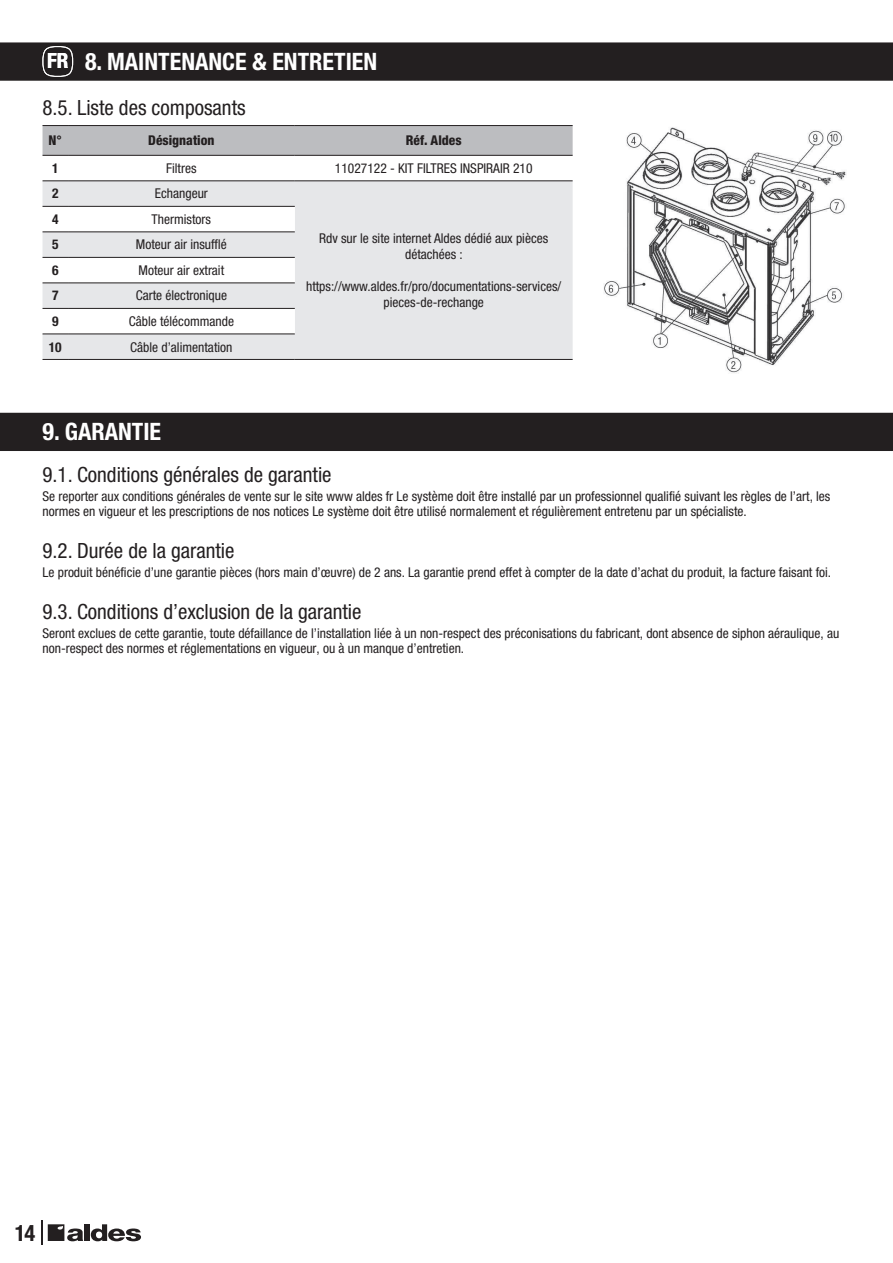
<style>
.page{position:relative;width:893px;height:1263px;background:#fff}
.page>*{position:absolute;margin:0;border:0;box-sizing:border-box;transform-origin:0 0}
.t1{font:700 condensed 24px "Helvetica Neue LT Std";color:#fff}
.t2{font:700 condensed 22.5px "Helvetica Neue LT Std";color:#231f20}
.t3{font:condensed 21px "Helvetica Neue LT Std";color:#231f20}
.t4{font:700 condensed 21px "Helvetica Neue LT Std";color:#fff}
.t5{font:condensed 13.5px/16.2px "Helvetica Neue LT Std";color:#231f20;text-align:center}
.t6{font:800 condensed 13.5px "Helvetica Neue LT Std";color:#231f20}
.t7{font:700 condensed 13.5px "Helvetica Neue LT Std";color:#231f20}
</style>
<div class="page">
<svg style="left:41px;top:1220px;width:1px;height:25px"></svg>
<div style="left:84px;top:1224px;width:6px;height:17px;background:#231f20"></div>
<svg style="left:91px;top:1224px;width:50px;height:17px"></svg>
<svg style="left:48px;top:1224px;width:35px;height:17px"></svg>
<img style="left:604px;top:127px;width:243px;height:246px">
<div style="left:0;top:42px;width:893px;height:39px;background:#231f20"></div>
<div style="left:0;top:413px;width:893px;height:38px;background:#231f20"></div>
<div style="left:43px;top:181px;width:530px;height:178px;background:#e6e7e9"></div>
<svg style="left:43px;top:180px;width:25px;height:1px"></svg>
<svg style="left:43px;top:206px;width:252px;height:129px"></svg>
<svg style="left:43px;top:359px;width:25px;height:1px"></svg>
<svg style="left:43px;top:125px;width:530px;height:31px;background:#babbbe"></svg>
<hr style="left:68px;top:125px;width:227px;height:1px;background:#231f20">
<hr style="left:295px;top:125px;width:278px;height:1px;background:#231f20">
<hr style="left:68px;top:155px;width:227px;height:1px;background:#231f20">
<hr style="left:295px;top:155px;width:278px;height:1px;background:#231f20">
<hr style="left:68px;top:180px;width:227px;height:1px;background:#231f20">
<hr style="left:68px;top:206px;width:227px;height:1px;background:#231f20">
<hr style="left:68px;top:231px;width:227px;height:1px;background:#231f20">
<hr style="left:68px;top:257px;width:227px;height:1px;background:#231f20">
<hr style="left:68px;top:282px;width:227px;height:1px;background:#231f20">
<hr style="left:68px;top:308px;width:227px;height:1px;background:#231f20">
<hr style="left:68px;top:334px;width:227px;height:1px;background:#231f20">
<hr style="left:68px;top:359px;width:227px;height:1px;background:#231f20">
<hr style="left:295px;top:180px;width:278px;height:1px;background:#231f20">
<hr style="left:295px;top:359px;width:278px;height:1px;background:#231f20">
<svg style="left:42px;top:46px;width:31px;height:31px"></svg>
<h1 class="t1" style="left:85px;top:47px;width:294px">8. MAINTENANCE &amp; ENTRETIEN</h1>
<h3 class="t3" style="left:43px;top:95px;width:205px">8.5. Liste des composants</h3>
<p class="t6" style="left:49px;top:132px;width:15px">N°</p>
<p class="t6" style="left:148px;top:132px;width:68px">Désignation</p>
<p class="t6" style="left:406px;top:132px;width:57px">Réf. Aldes</p>
<p class="t7" style="left:52px;top:160px;width:8px">1</p>
<p class="t5" style="left:166px;top:160px;width:32px">Filtres</p>
<p class="t5" style="left:335px;top:160px;width:199px">11027122 - KIT FILTRES INSPIRAIR 210</p>
<p class="t7" style="left:52px;top:185px;width:8px">2</p>
<p class="t5" style="left:155px;top:185px;width:54px">Echangeur</p>
<p class="t5" style="left:319px;top:230px;width:231px">Rdv sur le site internet Aldes dédié aux pièces détachées :</p>
<p class="t5" style="left:306px;top:278px;width:257px">https://www.aldes.fr/pro/documentations-services/ pieces-de-rechange</p>
<h3 class="t4" style="left:47px;top:48px;width:23px">FR</h3>
<p class="t7" style="left:52px;top:211px;width:8px">4</p>
<p class="t5" style="left:152px;top:211px;width:61px">Thermistors</p>
<p class="t7" style="left:52px;top:236px;width:8px">5</p>
<p class="t5" style="left:136px;top:236px;width:92px">Moteur air insufflé</p>
<p class="t7" style="left:52px;top:262px;width:8px">6</p>
<p class="t5" style="left:139px;top:262px;width:87px">Moteur air extrait</p>
<p class="t7" style="left:52px;top:287px;width:8px">7</p>
<p class="t5" style="left:136px;top:287px;width:93px">Carte électronique</p>
<p class="t7" style="left:52px;top:313px;width:8px">9</p>
<p class="t5" style="left:129px;top:313px;width:107px">Câble télécommande</p>
<p class="t7" style="left:49px;top:338px;width:14px">10</p>
<p class="t5" style="left:130px;top:339px;width:104px">Câble d’alimentation</p>
<h1 class="t1" style="left:43px;top:417px;width:120px">9. GARANTIE</h1>
<h3 class="t3" style="left:43px;top:463px;width:291px">9.1. Conditions générales de garantie</h3>
<p class="t5" style="left:43px;top:489px;width:789px;line-height:15px;text-align:left">Se reporter aux conditions générales de vente sur le site www aldes fr Le système doit être installé par un professionnel qualifié suivant les règles de l’art, les normes en vigueur et les prescriptions de nos notices Le système doit être utilisé normalement et régulièrement entretenu par un spécialiste.</p>
<h3 class="t3" style="left:43px;top:539px;width:193px">9.2. Durée de la garantie</h3>
<p class="t5" style="left:43px;top:564px;width:790px">Le produit bénéficie d’une garantie pièces (hors main d’œuvre) de 2 ans. La garantie prend effet à compter de la date d’achat du produit, la facture faisant foi.</p>
<h3 class="t3" style="left:43px;top:600px;width:320px">9.3. Conditions d’exclusion de la garantie</h3>
<p class="t5" style="left:43px;top:626px;width:798px;line-height:15px;text-align:left">Seront exclues de cette garantie, toute défaillance de l’installation liée à un non-respect des préconisations du fabricant, dont absence de siphon aéraulique, au non-respect des normes et réglementations en vigueur, ou à un manque d’entretien.</p>
<h2 class="t2" style="left:15px;top:1219px;width:22px">14</h2>
</div>
